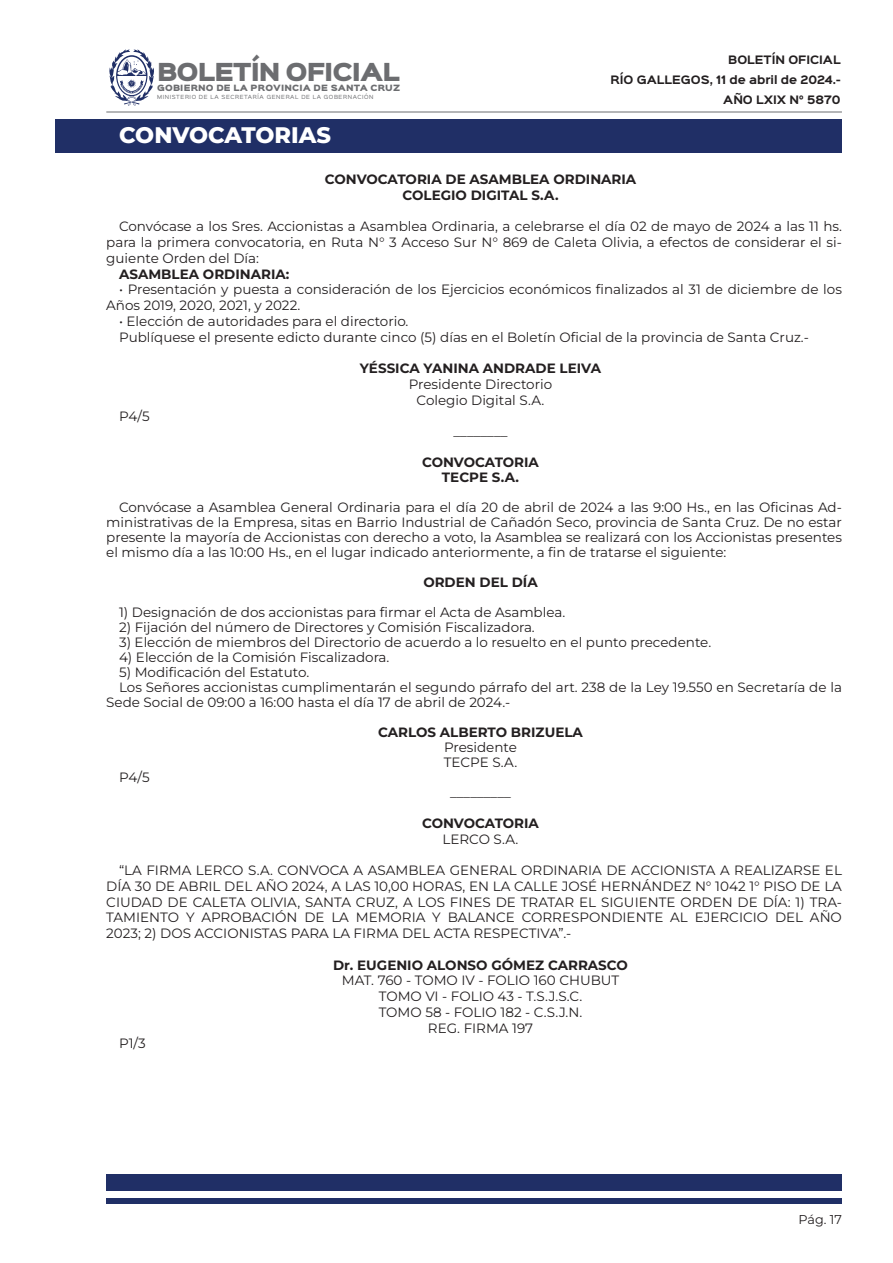
<style>
.page{position:relative;width:893px;height:1263px;background:#fff}
.page>*{position:absolute;margin:0;border:0;box-sizing:border-box;transform-origin:0 0}
.t1{font:800 22.5px "Montserrat";color:#fff}
.t2{font:22.35px "Sinkin Sans 900 X Black";letter-spacing:-.04em;color:#6c6d70}
.t3{font:13.5px/15.8px "Montserrat";color:#231f20;text-align:justify}
.t4{font:700 13.5px "Montserrat";color:#231f20}
.t5{font:12.75px "Montserrat";color:#231f20}
.t6{font:700 10.5px/20px "Sinkin Sans 700";color:#231f20;text-align:right}
.t7{font:7.8px "Sinkin Sans 900 X Black";letter-spacing:.02em;color:#6c6d70}
.t8{font:5.1px "Sinkin Sans 400";letter-spacing:.12em;color:#6c6d70}
</style>
<div class="page">
<svg style="left:109px;top:49px;width:45px;height:57px"></svg>
<hr style="left:106px;top:112px;width:736px;height:1px;background:#6c6d70">
<div style="left:55px;top:119px;width:787px;height:33px;background:#202f66"></div>
<div style="left:106px;top:1175px;width:736px;height:16px;background:#202f66"></div>
<div style="left:106px;top:1198px;width:736px;height:5px;background:#202f66"></div>
<h2 class="t2" style="left:157px;top:61px;width:244px">BOLETÍN OFICIAL</h2>
<p class="t7" style="left:157px;top:84px;width:245px">GOBIERNO DE LA PROVINCIA DE SANTA CRUZ</p>
<p class="t8" style="left:157px;top:93px;width:218px">MINISTERIO DE LA SECRETARÍA GENERAL DE LA GOBERNACIÓN</p>
<p class="t6" style="left:610px;top:50px;width:232px">BOLETÍN OFICIAL<br>RÍO GALLEGOS, 11 de abril de 2024.-<br>AÑO LXIX N° 5870</p>
<p class="t1" style="left:119px;top:120px;width:213px">CONVOCATORIAS</p>
<p class="t4" style="left:325px;top:170px;width:313px">CONVOCATORIA DE ASAMBLEA ORDINARIA</p>
<p class="t4" style="left:402px;top:185px;width:158px">COLEGIO DIGITAL S.A.</p>
<p class="t3" style="left:106px;top:218px;width:737px;text-indent:13px">Convócase a los Sres. Accionistas a Asamblea Ordinaria, a celebrarse el día 02 de mayo de 2024 a las 11 hs. para la primera convocatoria, en Ruta N° 3 Acceso Sur N° 869 de Caleta Olivia, a efectos de considerar el si&shy;guiente Orden del Día:</p>
<p class="t4" style="left:119px;top:264px;width:172px">ASAMBLEA ORDINARIA:</p>
<p class="t3" style="left:106px;top:281px;width:737px;text-indent:13px">• Presentación y puesta a consideración de los Ejercicios económicos finalizados al 31 de diciembre de los<br>Años 2019, 2020, 2021, y 2022.</p>
<p class="t3" style="left:119px;top:313px;width:291px">• Elección de autoridades para el directorio.</p>
<p class="t3" style="left:119px;top:329px;width:691px">Publíquese el presente edicto durante cinco (5) días en el Boletín Oficial de la provincia de Santa Cruz.-</p>
<p class="t4" style="left:360px;top:359px;width:243px">YÉSSICA YANINA ANDRADE LEIVA</p>
<p class="t3" style="left:409px;top:376px;width:145px">Presidente Directorio</p>
<p class="t3" style="left:417px;top:392px;width:129px">Colegio Digital S.A.</p>
<p class="t3" style="left:119px;top:407px;width:32px">P4/5</p>
<p class="t3" style="left:453px;top:423px;width:55px">________</p>
<p class="t4" style="left:422px;top:452px;width:118px">CONVOCATORIA</p>
<p class="t4" style="left:442px;top:467px;width:79px">TECPE S.A.</p>
<p class="t3" style="left:106px;top:499px;width:737px;line-height:15px;text-indent:13px">Convócase a Asamblea General Ordinaria para el día 20 de abril de 2024 a las 9:00 Hs., en las Oficinas Ad&shy;ministrativas de la Empresa, sitas en Barrio Industrial de Cañadón Seco, provincia de Santa Cruz. De no estar presente la mayoría de Accionistas con derecho a voto, la Asamblea se realizará con los Accionistas presentes el mismo día a las 10:00 Hs., en el lugar indicado anteriormente, a fin de tratarse el siguiente:</p>
<p class="t4" style="left:423px;top:572px;width:116px">ORDEN DEL DÍA</p>
<p class="t3" style="left:119px;top:604px;width:448px">1) Designación de dos accionistas para firmar el Acta de Asamblea.</p>
<p class="t3" style="left:119px;top:619px;width:417px">2) Fijación del número de Directores y Comisión Fiscalizadora.</p>
<p class="t3" style="left:119px;top:634px;width:594px">3) Elección de miembros del Directorio de acuerdo a lo resuelto en el punto precedente.</p>
<p class="t3" style="left:119px;top:649px;width:272px">4) Elección de la Comisión Fiscalizadora.</p>
<p class="t3" style="left:119px;top:664px;width:192px">5) Modificación del Estatuto.</p>
<p class="t3" style="left:106px;top:679px;width:737px;line-height:15px;text-indent:13px">Los Señores accionistas cumplimentarán el segundo párrafo del art. 238 de la Ley 19.550 en Secretaría de la<br>Sede Social de 09:00 a 16:00 hasta el día 17 de abril de 2024.-</p>
<p class="t4" style="left:378px;top:722px;width:206px">CARLOS ALBERTO BRIZUELA</p>
<p class="t3" style="left:444px;top:739px;width:74px">Presidente</p>
<p class="t3" style="left:444px;top:754px;width:75px">TECPE S.A.</p>
<p class="t3" style="left:119px;top:769px;width:32px">P4/5</p>
<p class="t3" style="left:450px;top:784px;width:62px">_________</p>
<p class="t4" style="left:422px;top:813px;width:118px">CONVOCATORIA</p>
<p class="t3" style="left:442px;top:830px;width:78px">LERCO S.A.</p>
<p class="t3" style="left:106px;top:862px;width:737px;text-indent:13px">“LA FIRMA LERCO S.A. CONVOCA A ASAMBLEA GENERAL ORDINARIA DE ACCIONISTA A REALIZARSE EL DÍA 30 DE ABRIL DEL AÑO 2024, A LAS 10,00 HORAS, EN LA CALLE JOSÉ HERNÁNDEZ N° 1042 1° PISO DE LA CIUDAD DE CALETA OLIVIA, SANTA CRUZ, A LOS FINES DE TRATAR EL SIGUIENTE ORDEN DE DÍA: 1) TRA-TAMIENTO Y APROBACIÓN DE LA MEMORIA Y BALANCE CORRESPONDIENTE AL EJERCICIO DEL AÑO 2023; 2) DOS ACCIONISTAS PARA LA FIRMA DEL ACTA RESPECTIVA”.-</p>
<p class="t4" style="left:333px;top:955px;width:296px">Dr. EUGENIO ALONSO GÓMEZ CARRASCO</p>
<p class="t3" style="left:342px;top:972px;width:279px">MAT. 760 - TOMO IV - FOLIO 160 CHUBUT</p>
<p class="t3" style="left:379px;top:988px;width:205px">TOMO VI - FOLIO 43 - T.S.J.S.C.</p>
<p class="t3" style="left:379px;top:1004px;width:205px">TOMO 58 - FOLIO 182 - C.S.J.N.</p>
<p class="t3" style="left:428px;top:1019px;width:107px">REG. FIRMA 197</p>
<p class="t3" style="left:119px;top:1035px;width:28px">P1/3</p>
<p class="t5" style="left:799px;top:1211px;width:45px">Pág. 17</p>
</div>
